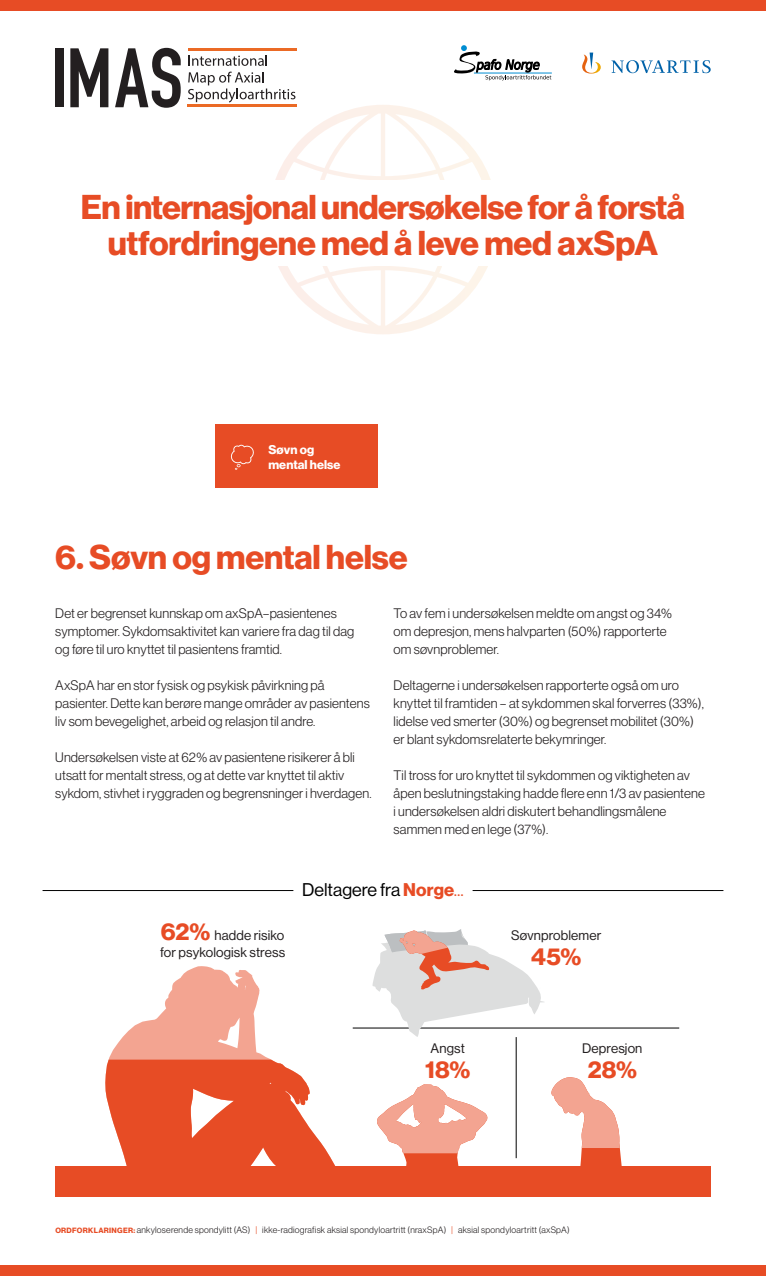
<style>
.page{position:relative;width:766px;height:1276px;background:#fff}
.page>*{position:absolute;margin:0;border:0;box-sizing:border-box;transform-origin:0 0}
.Tittel{font:700 33.75px/36px "Volta Modern Display 75";letter-spacing:-.015em;color:#e74c25;text-align:center}
.Uthevet_-_Infographi{font:700 24px "Volta Modern Display 75";color:#e74c25}
.t1{font:18px "Volta Modern Display 55 Roman";color:#000}
.Brødtekst{font:300 13.5px/18px "Volta Modern Display 45";letter-spacing:.01em;color:#231f20}
.Uthevet_-_Infographi-2{font:13.5px/16.5px "Volta Modern Display 55 Roman";letter-spacing:.01em;color:#231f20}
.Knapp_-_aktiv__u_lin{font:700 12.45px/14.9px "Volta Modern Display 75";letter-spacing:.005em;color:#fff}
.t2{font:300 9px "Volta Modern Display 45";letter-spacing:.025em;color:#231f20}
.s1{font-family:"Volta Modern Display 75";font-weight:700;color:#e74c25}
.s2{color:#e74c25}
.s3{font-family:"Volta Modern Display 75";font-weight:700;font-size:24px;color:#e74c25}
.s4{font-family:"Volta Modern Display 75";font-weight:700;font-size:7.5px;color:#e74c25}
</style>
<div class="page">
<svg style="left:275px;top:105px;width:216px;height:229px"></svg>
<svg style="left:70px;top:48px;width:38px;height:59px"></svg>
<svg style="left:115px;top:48px;width:66px;height:60px"></svg>
<hr style="left:188px;top:48px;width:108px;height:3px;background:#eb6a25">
<hr style="left:187px;top:104px;width:109px;height:3px;background:#eb6a25">
<div style="left:55px;top:48px;width:8px;height:59px;background:#231f20"></div>
<svg style="left:188px;top:55px;width:79px;height:11px"></svg>
<svg style="left:188px;top:72px;width:107px;height:30px"></svg>
<div style="left:0;top:1265px;width:765px;height:11px;background:#e74c25"></div>
<div style="left:0;top:0;width:765px;height:11px;background:#e74c25"></div>
<div style="left:0;top:181px;width:765px;height:85px;background:#fff"></div>
<svg style="left:454px;top:45px;width:97px;height:35px"></svg>
<svg style="left:582px;top:53px;width:128px;height:21px"></svg>
<hr style="left:43px;top:890px;width:250px;height:1px;background:#000">
<hr style="left:472px;top:890px;width:251px;height:1px;background:#000">
<svg style="left:551px;top:1077px;width:71px;height:89px"></svg>
<svg style="left:377px;top:1084px;width:110px;height:82px"></svg>
<svg style="left:109px;top:966px;width:161px;height:93px;fill:#f3a491"></svg>
<hr style="left:352px;top:1028px;width:327px;height:1px;background:#000">
<hr style="left:516px;top:1037px;width:1px;height:121px;background:#000">
<svg style="left:372px;top:929px;width:173px;height:108px"></svg>
<div style="left:55px;top:1166px;width:655px;height:30px;background:#e74c25"></div>
<svg style="left:105px;top:1059px;width:231px;height:107px"></svg>
<div style="left:215px;top:424px;width:162px;height:64px;background:#e74c25"></div>
<svg style="left:230px;top:445px;width:24px;height:25px"></svg>
<h1 class="Tittel" style="left:81px;top:190px;width:605px">En internasjonal undersøkelse for å forstå utfordringene med å leve med axSpA</h1>
<p class="Knapp_-_aktiv__u_lin" style="left:268px;top:442px;width:74px">Søvn og mental helse</p>
<p class="Tittel" style="left:55px;top:540px;width:353px">6. Søvn og mental helse</p>
<p class="Brødtekst" style="left:55px;top:604px;width:300px">Det er begrenset kunnskap om axSpA–pasientenes symptomer. Sykdomsaktivitet kan variere fra dag til dag og føre til uro knyttet til pasientens framtid.</p>
<p class="Brødtekst" style="left:55px;top:676px;width:316px">AxSpA har en stor fysisk og psykisk påvirkning på pasienter. Dette kan berøre mange områder av pasientens liv som bevegelighet, arbeid og relasjon til andre.</p>
<p class="Brødtekst" style="left:55px;top:748px;width:317px">Undersøkelsen viste at 62% av pasientene risikerer å bli utsatt for mentalt stress, og at dette var knyttet til aktiv sykdom, stivhet i ryggraden og begrensninger i hverdagen.</p>
<p class="Brødtekst" style="left:393px;top:604px;width:280px">To av fem i undersøkelsen meldte om angst og 34% om depresjon, mens halvparten (50%) rapporterte om søvnproblemer.</p>
<p class="Brødtekst" style="left:393px;top:676px;width:312px">Deltagerne i undersøkelsen rapporterte også om uro knyttet til framtiden – at sykdommen skal forverres (33%), lidelse ved smerter (30%) og begrenset mobilitet (30%) er blant sykdomsrelaterte bekymringer.</p>
<p class="Brødtekst" style="left:393px;top:766px;width:313px">Til tross for uro knyttet til sykdommen og viktigheten av åpen beslutningstaking hadde flere enn 1/3 av pasientene i undersøkelsen aldri diskutert behandlingsmålene sammen med en lege (37%).</p>
<p class="t1" style="left:302px;top:879px;width:163px">Deltagere fra <span class="s1">Norge</span><span class="s2">...</span></p>
<p class="Uthevet_-_Infographi-2" style="left:160px;top:927px;width:127px"><span class="s3">62%</span> hadde risiko for psykologisk stress</p>
<p class="Uthevet_-_Infographi-2" style="left:511px;top:926px;width:91px">Søvnproblemer</p>
<p class="Uthevet_-_Infographi" style="left:531px;top:942px;width:51px">45%</p>
<p class="Uthevet_-_Infographi-2" style="left:430px;top:1039px;width:36px">Angst</p>
<p class="Uthevet_-_Infographi" style="left:425px;top:1055px;width:47px">18%</p>
<p class="Uthevet_-_Infographi-2" style="left:582px;top:1039px;width:62px">Depresjon</p>
<p class="Uthevet_-_Infographi" style="left:587px;top:1055px;width:51px">28%</p>
<p class="t2" style="left:55px;top:1225px;width:515px"><span class="s4">ORDFORKLARINGER:</span> ankyloserende spondylitt (AS) <span class="s2">|</span> ikke-radiografisk aksial spondyloartritt (nraxSpA) <span class="s2">|</span> aksial spondyloartritt (axSpA)</p>
</div>
